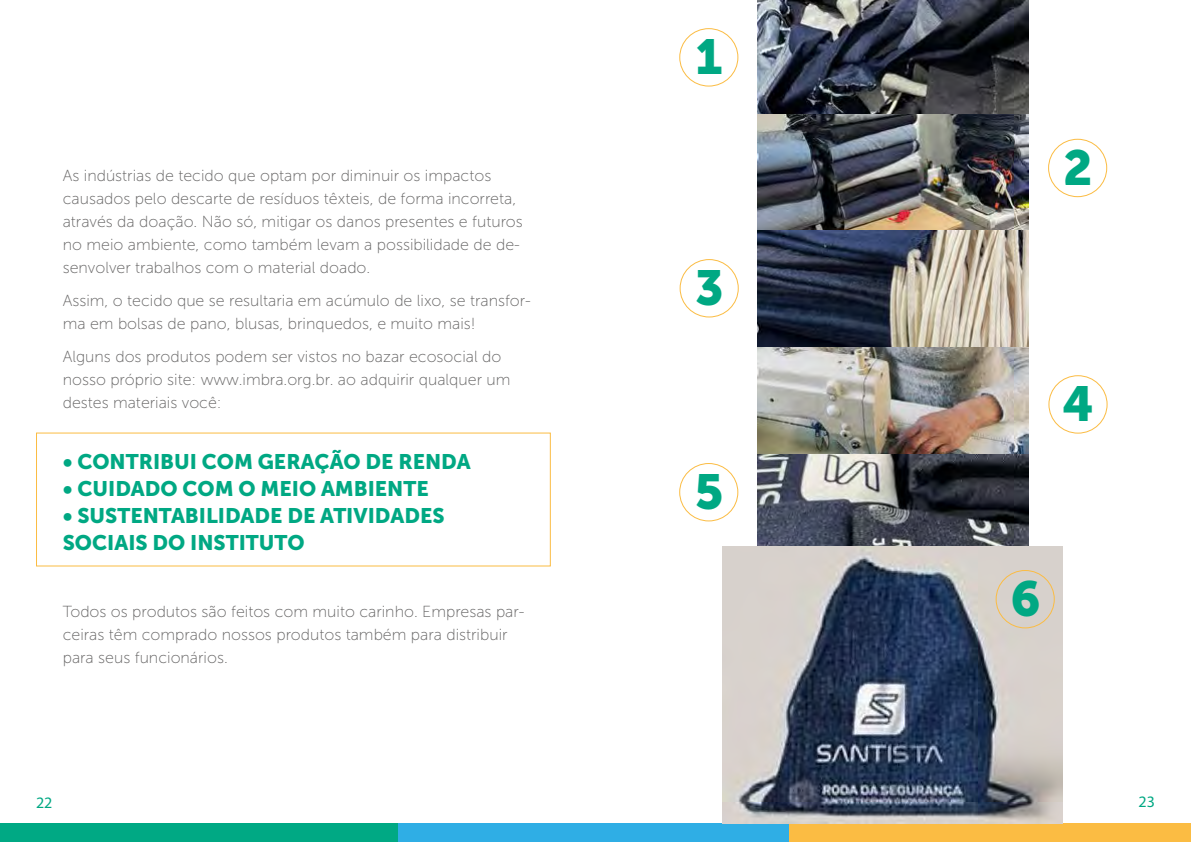
<style>
.page{position:relative;width:1191px;height:842px;background:#fff}
.page>*{position:absolute;margin:0;border:0;box-sizing:border-box;transform-origin:0 0}
.t1{font:48.9px "Museo Sans 900";color:#00a883}
.t2{font:21px/27.2px "Museo Sans 900";color:#00a883}
.t3{font:16px/23px "Museo Sans 100";color:#646363}
.t4{font:16px "Myriad Pro";color:#00a883}
</style>
<div class="page">
<div style="left:0;top:824px;width:399px;height:18px;background:#00a984"></div>
<div style="left:397px;top:824px;width:396px;height:18px;background:#2faee5"></div>
<div style="left:789px;top:824px;width:402px;height:18px;background:#fbbc43"></div>
<img style="left:758px;top:0;width:270px;height:455px">
<img style="left:758px;top:455px;width:270px;height:91px">
<img style="left:722px;top:546px;width:340px;height:278px">
<div style="left:679px;top:28px;width:59px;height:59px;border:1px solid #fbbc43;border-radius:50%"></div>
<div style="left:1048px;top:139px;width:59px;height:58px;border:1px solid #fbbc43;border-radius:50%"></div>
<div style="left:679px;top:259px;width:59px;height:58px;border:1px solid #fbbc43;border-radius:50%"></div>
<div style="left:1048px;top:375px;width:59px;height:59px;border:1px solid #fbbc43;border-radius:50%"></div>
<div style="left:679px;top:463px;width:59px;height:58px;border:1px solid #fbbc43;border-radius:50%"></div>
<div style="left:995px;top:570px;width:59px;height:58px;border:1px solid #fbbc43;border-radius:50%"></div>
<p class="t3" style="left:63px;top:164px;width:461px">As indústrias de tecido que optam por diminuir os impactos causados pelo descarte de resíduos têxteis, de forma incorreta, através da doação. Não só, mitigar os danos presentes e futuros no meio ambiente, como também levam a possibilidade de de&shy;senvolver trabalhos com o material doado.</p>
<p class="t3" style="left:63px;top:289px;width:469px">Assim, o tecido que se resultaria em acúmulo de lixo, se transfor&shy;ma em bolsas de pano, blusas, brinquedos, e muito mais!</p>
<p class="t3" style="left:63px;top:345px;width:449px">Alguns dos produtos podem ser vistos no bazar ecosocial do nosso próprio site: www.imbra.org.br. ao adquirir qualquer um destes materiais você:</p>
<h2 class="t2" style="left:63px;top:448px;width:409px">• CONTRIBUI COM GERAÇÃO DE RENDA</h2>
<h2 class="t2" style="left:63px;top:475px;width:367px">• CUIDADO COM O MEIO AMBIENTE</h2>
<h2 class="t2" style="left:63px;top:502px;width:383px">• SUSTENTABILIDADE DE ATIVIDADES<br>SOCIAIS DO INSTITUTO</h2>
<p class="t3" style="left:63px;top:600px;width:463px">Todos os produtos são feitos com muito carinho. Empresas par&shy;ceiras têm comprado nossos produtos também para distribuir para seus funcionários.</p>
<h1 class="t1" style="left:695px;top:30px;width:29px">1</h1>
<h1 class="t1" style="left:695px;top:260px;width:30px">3</h1>
<h1 class="t1" style="left:695px;top:464px;width:30px">5</h1>
<h1 class="t1" style="left:1063px;top:140px;width:31px">2</h1>
<h1 class="t1" style="left:1062px;top:377px;width:33px">4</h1>
<h1 class="t1" style="left:1010px;top:571px;width:32px">6</h1>
<p class="t4" style="left:36px;top:793px;width:18px">22</p>
<p class="t4" style="left:1138px;top:791px;width:18px">23</p>
</div>
